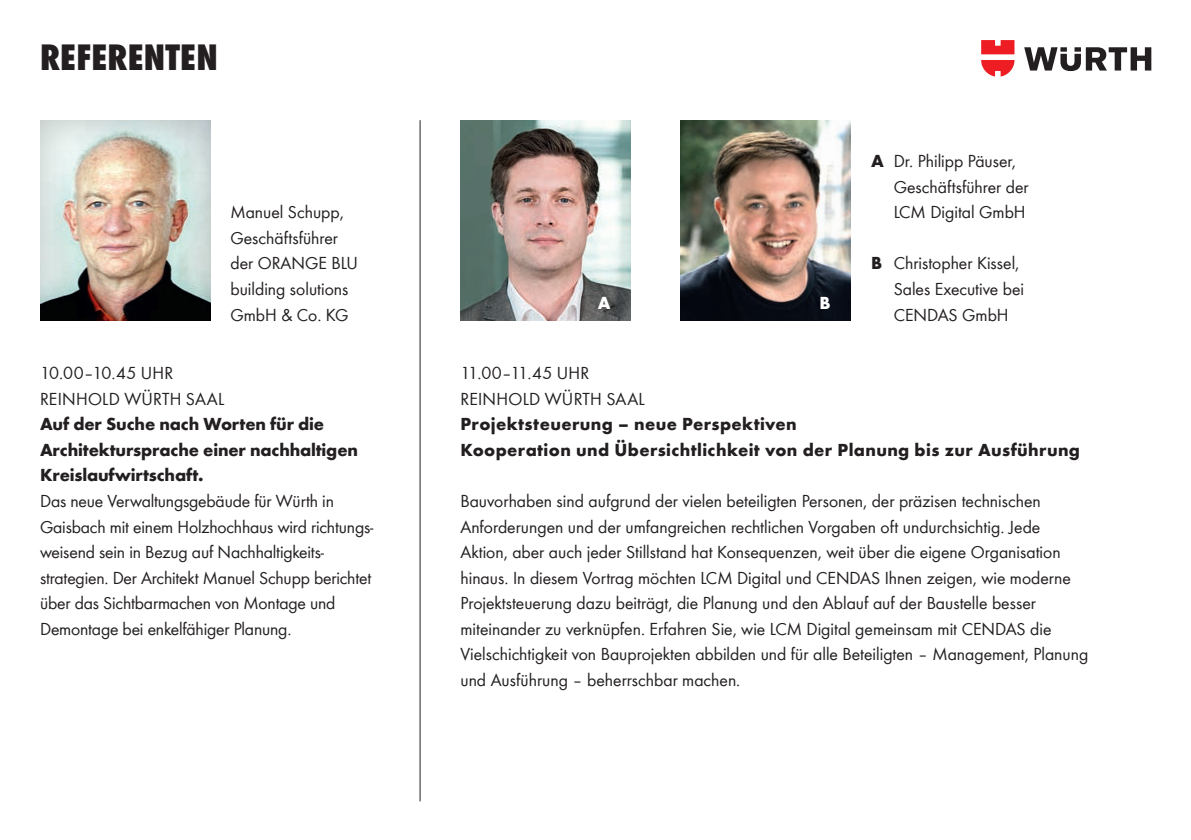
<style>
.page{position:relative;width:1191px;height:840px;background:#fff}
.page>*{position:absolute;margin:0;border:0;box-sizing:border-box;transform-origin:0 0}
.t1{font:800 condensed 38px "Wuerth";letter-spacing:.005em;color:#231f20}
.t2{font:18px/25.6px "Wuerth";color:#231f20}
.t3{font:700 18px/25.6px "Wuerth";letter-spacing:.015em;color:#231f20}
.t4{font:700 18px/25.6px "Wuerth";letter-spacing:-.01em;color:#231f20}
.t5{font:700 18px "Wuerth";color:#fff}
.s1{font-weight:700}
</style>
<div class="page">
<svg style="left:1024px;top:47px;width:127px;height:24px"></svg>
<svg style="left:981px;top:40px;width:33px;height:36px"></svg>
<hr style="left:420px;top:120px;width:1px;height:681px;background:#231f20">
<div style="left:38px;top:120px;width:174px;height:204px;background:#231f20;opacity:.25"></div>
<img style="left:460px;top:120px;width:170px;height:200px">
<img style="left:680px;top:120px;width:171px;height:200px">
<h1 class="t1" style="left:40px;top:31px;width:179px">REFERENTEN</h1>
<p class="t2" style="left:230px;top:198px;width:129px">Manuel Schupp,<br>Geschäftsführer der ORANGE BLU building solutions<br>GmbH &amp; Co. KG</p>
<p class="t2" style="left:40px;top:359px;width:186px">10.00–10.45 UHR<br>REINHOLD WÜRTH SAAL</p>
<p class="t4" style="left:40px;top:410px;width:319px">Auf der Suche nach Worten für die<br>Architektursprache einer nachhaltigen<br>Kreislaufwirtschaft.</p>
<p class="t2" style="left:40px;top:487px;width:335px">Das neue Verwaltungsgebäude für Würth in Gaisbach mit einem Holzhochhaus wird richtungs&shy;weisend sein in Bezug auf Nachhaltigkeits&shy;strategien. Der Architekt Manuel Schupp berichtet über das Sichtbarmachen von Montage und Demontage bei enkelfähiger Planung.</p>
<p class="t5" style="left:598px;top:289px;width:14px">A</p>
<p class="t5" style="left:819px;top:289px;width:13px">B</p>
<p class="t2" style="left:893px;top:147px;width:136px;text-indent:-23px"><span class="s1">A</span> Dr. Philipp Päuser,<br>Geschäftsführer der<br>LCM Digital GmbH</p>
<p class="t2" style="left:893px;top:249px;width:132px;text-indent:-23px"><span class="s1">B</span> Christopher Kissel,<br>Sales Executive bei<br>CENDAS GmbH</p>
<p class="t2" style="left:460px;top:359px;width:186px">11.00–11.45 UHR<br>REINHOLD WÜRTH SAAL</p>
<p class="t3" style="left:460px;top:410px;width:621px">Projektsteuerung – neue Perspektiven<br>Kooperation und Übersichtlichkeit von der Planung bis zur Ausführung</p>
<p class="t2" style="left:460px;top:487px;width:629px">Bauvorhaben sind aufgrund der vielen beteiligten Personen, der präzisen technischen Anforderungen und der umfangreichen rechtlichen Vorgaben oft undurchsichtig. Jede Aktion, aber auch jeder Stillstand hat Konsequenzen, weit über die eigene Organisation hinaus. In diesem Vortrag möchten LCM Digital und CENDAS Ihnen zeigen, wie moderne Projektsteuerung dazu beiträgt, die Planung und den Ablauf auf der Baustelle besser miteinander zu verknüpfen. Erfahren Sie, wie LCM Digital gemeinsam mit CENDAS die Vielschichtigkeit von Bauprojekten abbilden und für alle Beteiligten – Management, Planung und Ausführung – beherrschbar machen.</p>
</div>
